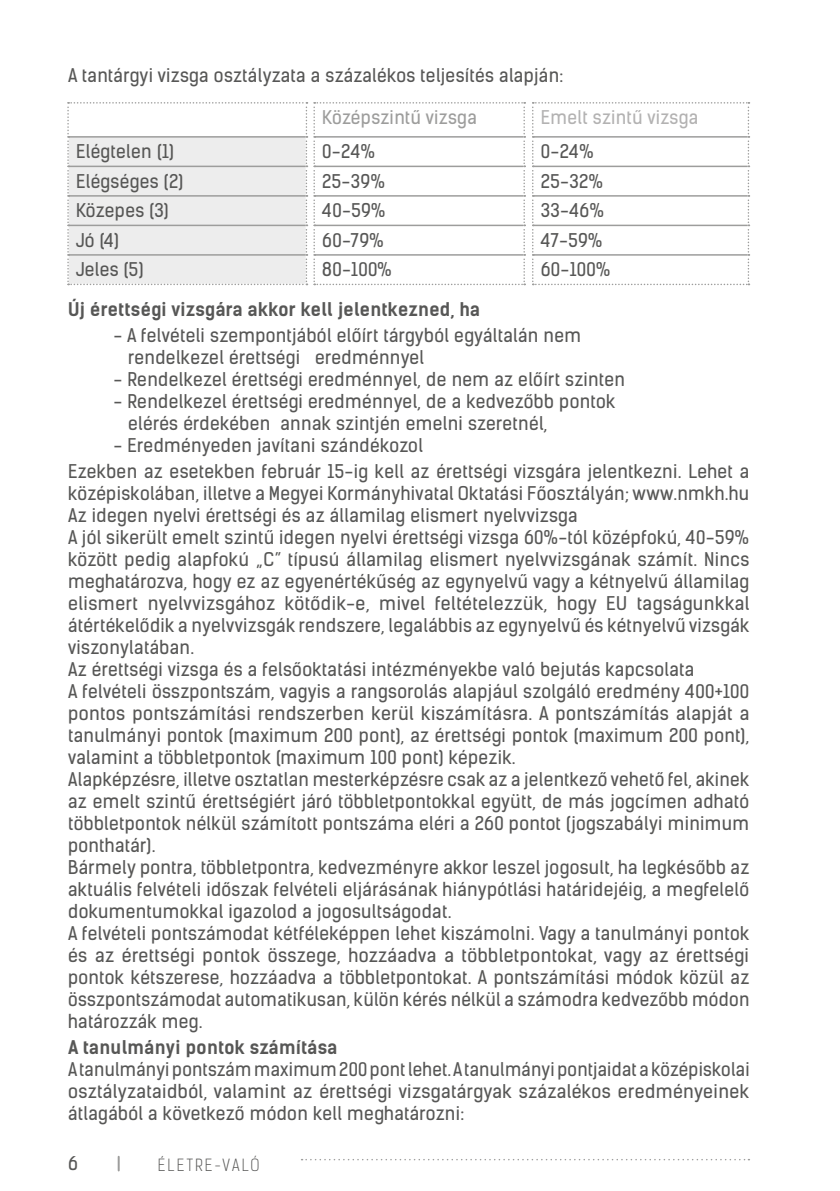
<style>
.page{position:relative;width:840px;height:1191px;background:#fff}
.page>*{position:absolute;margin:0;border:0;box-sizing:border-box;transform-origin:0 0}
.t1{font:18px/22px "Kelson Sans";letter-spacing:.02em;color:#575756}
.t2{font:700 18px "Kelson Sans";letter-spacing:.02em;color:#575756}
.t3{font:18px "Kelson Sans";letter-spacing:.02em;color:#9d9d9c}
.t4{font:18px "Kelson Sans";letter-spacing:.02em;color:#b3b2b2}
.t5{font:300 16px "Kelson Sans";letter-spacing:.135em;color:#575756}
</style>
<div class="page">
<svg style="left:67px;top:102px;width:240px;height:183px"></svg>
<svg style="left:313px;top:102px;width:212px;height:183px"></svg>
<svg style="left:532px;top:102px;width:217px;height:183px"></svg>
<svg style="left:118px;top:1156px;width:2px;height:14px"></svg>
<svg style="left:301px;top:1159px;width:448px;height:1px"></svg>
<p class="t1" style="left:68px;top:64px;width:496px">A tantárgyi vizsga osztályzata a százalékos teljesítés alapján:</p>
<p class="t1" style="left:76px;top:137px;width:109px;line-height:29.6px">Elégtelen (1)<br>Elégséges (2)<br>Közepes (3)<br>Jó (4)<br>Jeles (5)</p>
<p class="t3" style="left:322px;top:107px;width:156px">Középszintű vizsga</p>
<p class="t1" style="left:322px;top:137px;width:71px;line-height:29.6px">0-24%<br>25-39%<br>40-59%<br>60-79%<br>80-100%</p>
<p class="t4" style="left:540px;top:107px;width:159px">Emelt szintű vizsga</p>
<p class="t1" style="left:540px;top:137px;width:71px;line-height:29.6px">0-24%<br>25-32%<br>33-46%<br>47-59%<br>60-100%</p>
<p class="t2" style="left:68px;top:298px;width:413px">Új érettségi vizsgára akkor kell jelentkezned, ha</p>
<p class="t1" style="left:128px;top:324px;width:454px;text-indent:-15px">- A felvételi szempontjából előírt tárgyból egyáltalán nem rendelkezel érettségi eredménnyel</p>
<p class="t1" style="left:113px;top:368px;width:512px">- Rendelkezel érettségi eredménnyel, de nem az előírt szinten</p>
<p class="t1" style="left:128px;top:390px;width:488px;text-indent:-15px">- Rendelkezel érettségi eredménnyel, de a kedvezőbb pontok elérés érdekében annak szintjén emelni szeretnél,</p>
<p class="t1" style="left:68px;top:432px;width:682px;line-height:26px;text-indent:45px">- Eredményeden javítani szándékozol<br>Ezekben az esetekben február 15-ig kell az érettségi vizsgára jelentkezni. Lehet a</p>
<p class="t1" style="left:68px;top:482px;width:682px">középiskolában, illetve a Megyei Kormányhivatal Oktatási Főosztályán; www.nmkh.hu Az idegen nyelvi érettségi és az államilag elismert nyelvvizsga<br>A jól sikerült emelt szintű idegen nyelvi érettségi vizsga 60%-tól középfokú, 40-59% között pedig alapfokú „C” típusú államilag elismert nyelvvizsgának számít. Nincs meghatározva, hogy ez az egyenértékűség az egynyelvű vagy a kétnyelvű államilag elismert nyelvvizsgához kötődik-e, mivel feltételezzük, hogy EU tagságunkkal átértékelődik a nyelvvizsgák rendszere, legalábbis az egynyelvű és kétnyelvű vizsgák viszonylatában.<br>Az érettségi vizsga és a felsőoktatási intézményekbe való bejutás kapcsolata<br>A felvételi összpontszám, vagyis a rangsorolás alapjául szolgáló eredmény 400+100 pontos pontszámítási rendszerben kerül kiszámításra. A pontszámítás alapját a tanulmányi pontok (maximum 200 pont), az érettségi pontok (maximum 200 pont), valamint a többletpontok (maximum 100 pont) képezik.<br>Alapképzésre, illetve osztatlan mesterképzésre csak az a jelentkező vehető fel, akinek az emelt szintű érettségiért járó többletpontokkal együtt, de más jogcímen adható többletpontok nélkül számított pontszáma eléri a 260 pontot (jogszabályi minimum ponthatár).<br>Bármely pontra, többletpontra, kedvezményre akkor leszel jogosult, ha legkésőbb az aktuális felvételi időszak felvételi eljárásának hiánypótlási határidejéig, a megfelelő dokumentumokkal igazolod a jogosultságodat.<br>A felvételi pontszámodat kétféleképpen lehet kiszámolni. Vagy a tanulmányi pontok és az érettségi pontok összege, hozzáadva a többletpontokat, vagy az érettségi pontok kétszerese, hozzáadva a többletpontokat. A pontszámítási módok közül az összpontszámodat automatikusan, külön kérés nélkül a számodra kedvezőbb módon határozzák meg.</p>
<p class="t2" style="left:68px;top:1036px;width:270px">A tanulmányi pontok számítása</p>
<p class="t1" style="left:68px;top:1058px;width:682px;text-align:justify">A tanulmányi pontszám maximum 200 pont lehet. A tanulmányi pontjaidat a középiskolai osztályzataidból, valamint az érettségi vizsgatárgyak százalékos eredményeinek átlagából a következő módon kell meghatározni:</p>
<p class="t1" style="left:68px;top:1152px;width:11px">6</p>
<p class="t5" style="left:158px;top:1154px;width:103px">ÉLETRE-VALÓ</p>
</div>
